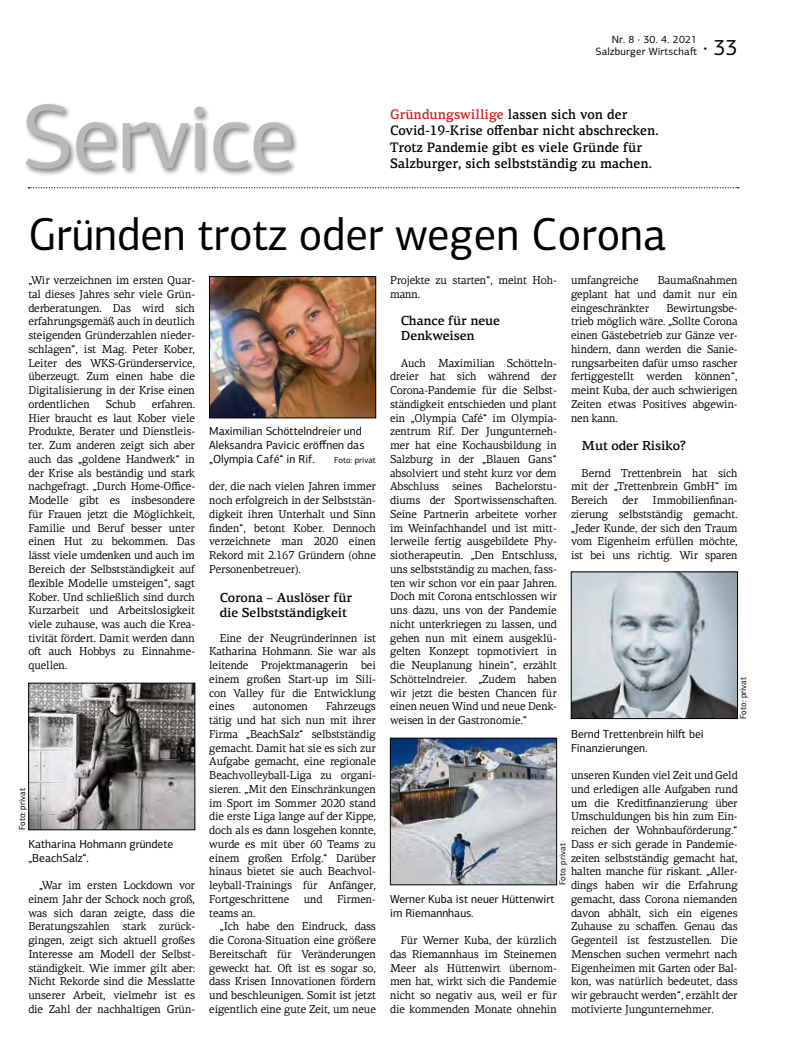
<style>
.page{position:relative;width:798px;height:1063px;background:#fff}
.page>*{position:absolute;margin:0;border:0;box-sizing:border-box;transform-origin:0 0}
.t1{font:91.88px "PF Centro Sans Pro";color:#bab9b8}
.t2{font:46.25px "PF Centro Sans Pro";color:#000;scale:.96 1}
.t3{font:22.5px "PF Centro Sans Pro";color:#000;scale:.96 1}
.t4{font:500 13.75px/16.2px "PF Centro Serif Pro";color:#000;scale:.96 1}
.t5{font:500 13.12px/15px "PF Centro Serif Pro";letter-spacing:-.015em;color:#000}
.t6{font:11.75px/13.8px "PF Centro Sans Pro";color:#000}
.t7{font:11.5px/13.8px "PF Centro Serif Pro";letter-spacing:-.015em;color:#000;text-align:justify;scale:.96 1}
.t8{font:10.62px/11.9px "PF Centro Sans Pro";letter-spacing:.02em;color:#000;text-align:right}
.t9{font:8.75px "PF Centro Sans Pro";color:#000}
.s1{color:#d81c1e}
</style>
<div class="page">
<svg style="left:28px;top:187px;width:710px;height:1px"></svg>
<div style="left:24px;top:102px;width:274px;height:74px;background:#000;opacity:.5"></div>
<img style="left:30px;top:685px;width:163px;height:143px">
<div style="left:28px;top:683px;width:167px;height:147px;border:1px solid #000"></div>
<img style="left:392px;top:740px;width:162px;height:143px">
<div style="left:390px;top:738px;width:166px;height:147px;border:1px solid #000"></div>
<img style="left:573px;top:574px;width:162px;height:143px">
<div style="left:571px;top:572px;width:166px;height:147px;border:1px solid #000"></div>
<img style="left:211px;top:278px;width:163px;height:138px">
<div style="left:209px;top:276px;width:167px;height:142px;border:1px solid #000"></div>
<h1 class="t1" style="left:21px;top:82px;width:276px">Service</h1>
<p class="t8" style="left:595px;top:33px;width:103px">Nr. 8 · 30. 4. 2021<br>Salzburger Wirtschaft</p>
<h3 class="t3" style="left:703px;top:33px;width:37px">· 33</h3>
<p class="t4" style="left:390px;top:107px;width:281px"><span class="s1">Gründungswillige</span> lassen sich von der Covid-19-Krise offenbar nicht abschrecken.<br>Trotz Pandemie gibt es viele Gründe für Salzburger, sich selbstständig zu machen.</p>
<h2 class="t2" style="left:28px;top:207px;width:666px">Gründen trotz oder wegen Corona</h2>
<p class="t7" style="left:28px;top:273px;width:175px">„Wir verzeichnen im ersten Quar&shy;tal dieses Jahres sehr viele Grün&shy;derberatungen. Das wird sich erfahrungsgemäß auch in deutlich steigenden Gründerzahlen nieder&shy;schlagen“, ist Mag. Peter Kober, Leiter des WKS-Gründerservice, überzeugt. Zum einen habe die Digitalisierung in der Krise einen ordentlichen</p>
<p class="t7" style="left:570px;top:273px;width:72px">umfangreiche</p>
<p class="t7" style="left:570px;top:273px;width:175px;text-indent:87px">Baumaßnahmen geplant hat und damit nur ein eingeschränkter</p>
<p class="t7" style="left:390px;top:273px;width:175px">Projekte zu starten“, meint Hoh&shy;mann.</p>
<p class="t5" style="left:400px;top:314px;width:101px">Chance für neue<br>Denkweisen</p>
<p class="t7" style="left:390px;top:356px;width:175px;text-indent:11px">Auch Maximilian Schötteln&shy;dreier hat sich während der Corona-Pandemie für die Selbst&shy;ständigkeit entschieden und plant ein „Olympia Café“ im Olympia&shy;zentrum Rif. Der Jungunterneh&shy;mer hat eine Kochausbildung in Salzburg in der „Blauen Gans“ absolviert und steht kurz vor dem Abschluss seines Bachelorstu&shy;diums der Sportwissenschaften.<br>Seine Partnerin arbeitete vorher im Weinfachhandel und ist mitt&shy;lerweile fertig ausgebildete Phy&shy;siotherapeutin. „Den Entschluss, uns selbstständig zu machen, fass&shy;ten wir schon vor ein paar Jahren.<br>Doch mit Corona entschlossen wir uns dazu, uns von der Pandemie nicht unterkriegen zu lassen, und gehen nun mit einem ausgeklü&shy;gelten Konzept topmotiviert in die Neuplanung hinein“, erzählt Schöttelndreier. „Zudem haben wir jetzt die besten Chancen für einen neuen Wind und neue Denk&shy;weisen in der Gastronomie.“</p>
<p class="t7" style="left:570px;top:301px;width:175px;text-indent:95px">Bewirtungsbe&shy;trieb möglich wäre. „Sollte Corona einen Gästebetrieb zur Gänze ver&shy;hindern, dann werden die Sanie&shy;rungsarbeiten dafür umso rascher fertiggestellt werden können“, meint Kuba, der auch schwierigen Zeiten etwas Positives abgewin&shy;nen kann.</p>
<p class="t5" style="left:581px;top:439px;width:106px">Mut oder Risiko?</p>
<p class="t7" style="left:570px;top:466px;width:175px;text-indent:11px">Bernd Trettenbrein hat sich mit der „Trettenbrein GmbH“ im Bereich der Immobilienfinan&shy;zierung selbstständig gemacht. „Jeder Kunde, der sich den Traum vom Eigenheim erfüllen möchte, ist bei uns richtig. Wir sparen</p>
<p class="t7" style="left:28px;top:397px;width:175px;text-indent:123px">erfahren.<br>Hier braucht es laut Kober viele Produkte, Berater und Dienstleis&shy;ter. Zum anderen zeigt sich aber auch das „goldene Handwerk“ in der Krise als beständig und stark nachgefragt. „Durch Home-Office-Modelle gibt es insbesondere für Frauen jetzt die Möglichkeit, Familie und Beruf besser unter einen Hut zu bekommen. Das lässt viele umdenken und auch im Bereich der Selbstständigkeit auf flexible Modelle umsteigen“, sagt Kober. Und schließlich sind durch Kurzarbeit und Arbeitslosigkeit viele zuhause, was auch die Krea&shy;tivität fördert. Damit werden dann oft auch Hobbys zu Einnahme&shy;quellen.</p>
<p class="t7" style="left:106px;top:397px;width:33px">Schub</p>
<p class="t6" style="left:209px;top:425px;width:157px">Maximilian Schöttelndreier und<br>Aleksandra Pavicic eröffnen das „Olympia Café“ in Rif.</p>
<p class="t9" style="left:334px;top:455px;width:43px">Foto: privat</p>
<p class="t7" style="left:209px;top:480px;width:175px">der, die nach vielen Jahren immer noch erfolgreich in der Selbststän&shy;digkeit ihren Unterhalt und Sinn finden“, betont Kober. Dennoch verzeichnete man 2020 einen Rekord mit 2.167 Gründern (ohne Personenbetreuer).</p>
<p class="t5" style="left:220px;top:590px;width:134px">Corona – Auslöser für die Selbstständigkeit</p>
<p class="t7" style="left:209px;top:631px;width:175px;text-indent:11px">Eine der Neugründerinnen ist Katharina Hohmann. Sie war als leitende Projektmanagerin bei einem großen Start-up im Sili&shy;con Valley für die Entwicklung eines</p>
<p class="t9" style="left:737px;top:719px;width:43px;rotate:-90deg">Foto: privat</p>
<p class="t7" style="left:209px;top:700px;width:175px;text-indent:117px">Fahrzeugs tätig und hat sich nun mit ihrer Firma „BeachSalz“ selbstständig gemacht. Damit hat sie es sich zur Aufgabe gemacht, eine regionale Beachvolleyball-Liga zu organi&shy;sieren. „Mit den Einschränkungen im Sport im Sommer 2020 stand die erste Liga lange auf der Kippe, doch als es dann losgehen konnte, wurde es mit über 60 Teams zu einem großen Erfolg.“ Darüber hinaus bietet sie auch Beachvol&shy;leyball-Trainings für Anfänger, Fortgeschrittene</p>
<p class="t7" style="left:253px;top:700px;width:59px">autonomen</p>
<p class="t6" style="left:570px;top:727px;width:134px">Bernd Trettenbrein hilft bei<br>Finanzierungen.</p>
<p class="t7" style="left:570px;top:768px;width:175px">unseren Kunden viel Zeit und Geld und erledigen alle Aufgaben rund um die Kreditfinanzierung über Umschuldungen bis hin zum Ein&shy;reichen der Wohnbauförderung.“ Dass er sich gerade in Pandemie&shy;zeiten selbstständig gemacht hat, halten manche für riskant. „Aller&shy;dings haben wir die Erfahrung gemacht, dass Corona niemanden davon abhält, sich ein eigenes Zuhause zu schaffen. Genau das Gegenteil ist festzustellen. Die Menschen suchen vermehrt nach Eigenheimen mit Garten oder Bal&shy;kon, was natürlich bedeutet, dass wir gebraucht werden“, erzählt der motivierte Jungunternehmer.</p>
<p class="t9" style="left:17px;top:830px;width:43px;rotate:-90deg">Foto: privat</p>
<p class="t6" style="left:28px;top:837px;width:146px">Katharina Hohmann gründete „BeachSalz“.</p>
<p class="t9" style="left:557px;top:885px;width:43px;rotate:-90deg">Foto: privat</p>
<p class="t7" style="left:28px;top:878px;width:175px;text-indent:11px">„War im ersten Lockdown vor einem Jahr der Schock noch groß, was sich daran zeigte, dass die Beratungszahlen stark zurück&shy;gingen, zeigt sich aktuell großes Interesse am Modell der Selbst&shy;ständigkeit. Wie immer gilt aber:<br>Nicht Rekorde sind die Messlatte unserer Arbeit, vielmehr ist es die Zahl der nachhaltigen Grün-</p>
<p class="t6" style="left:390px;top:892px;width:166px">Werner Kuba ist neuer Hüttenwirt im Riemannhaus.</p>
<p class="t7" style="left:304px;top:892px;width:21px">und</p>
<p class="t7" style="left:337px;top:892px;width:42px">Firmen-</p>
<p class="t7" style="left:209px;top:906px;width:50px">teams an.</p>
<p class="t7" style="left:220px;top:920px;width:164px">„Ich habe den Eindruck, dass</p>
<p class="t7" style="left:209px;top:933px;width:175px">die Corona-Situation eine größere</p>
<p class="t7" style="left:209px;top:947px;width:175px">Bereitschaft für Veränderungen</p>
<p class="t7" style="left:209px;top:961px;width:175px">geweckt hat. Oft ist es sogar so,</p>
<p class="t7" style="left:209px;top:975px;width:175px">dass Krisen Innovationen fördern</p>
<p class="t7" style="left:209px;top:988px;width:175px">und beschleunigen. Somit ist jetzt</p>
<p class="t7" style="left:209px;top:1002px;width:175px">eigentlich eine gute Zeit, um neue</p>
<p class="t7" style="left:390px;top:933px;width:175px;text-indent:11px">Für Werner Kuba, der kürzlich das Riemannhaus im Steinernen Meer als Hüttenwirt übernom&shy;men hat, wirkt sich die Pandemie nicht so negativ aus, weil er für die kommenden Monate ohnehin</p>
</div>
